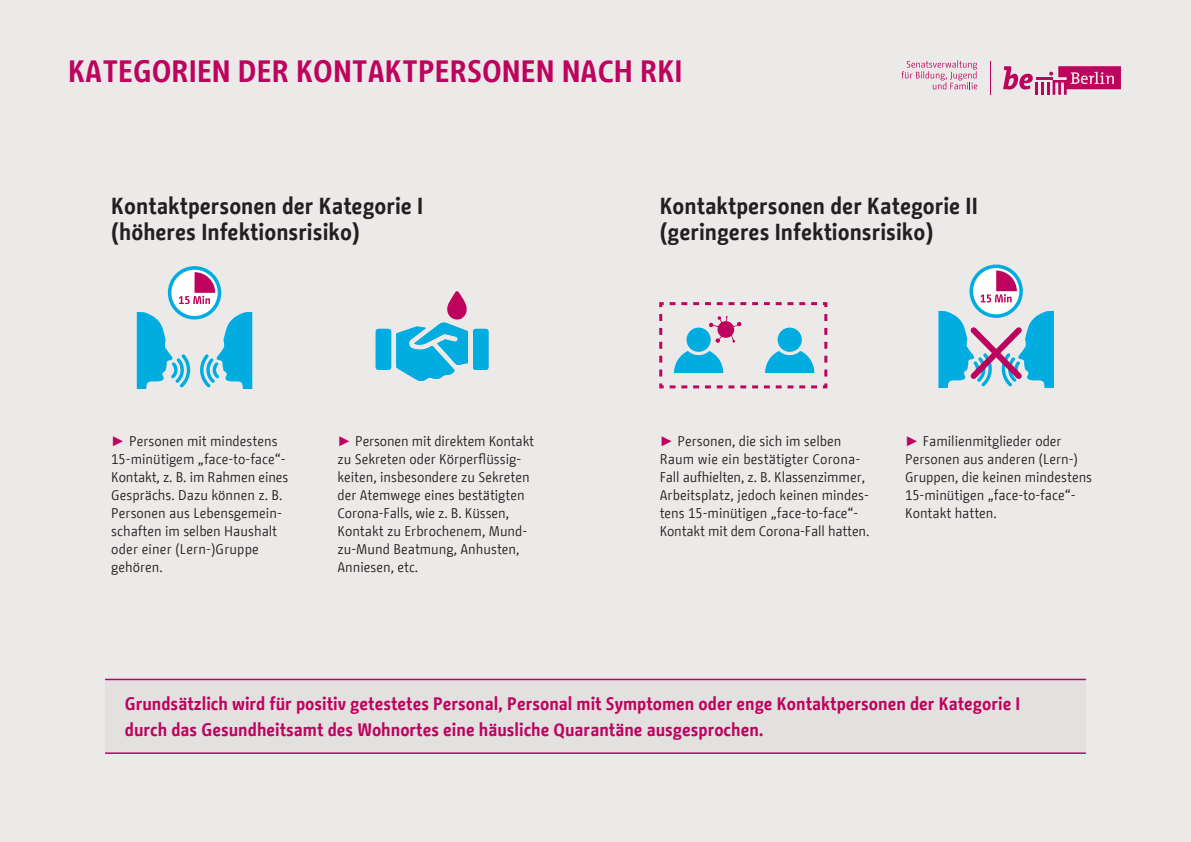
<style>
.page{position:relative;width:1191px;height:842px;background:#eceae9}
.page>*{position:absolute;margin:0;border:0;box-sizing:border-box;transform-origin:0 0}
.t1{font:700 30.8px "BMF Change";color:#bd035e}
.t2{font:700 23.1px/26.2px "BMF Change";color:#231f20}
.t3{font:700 18px/26.2px "BMF Change";color:#bd035e}
.t4{font:14px/18px "BMF Change";color:#231f20}
.s1{font-family:"Arial";color:#bd035e}
</style>
<div class="page">
<div style="left:105px;top:679px;width:980px;height:74px;background:#e3e1df"></div>
<hr style="left:105px;top:679px;width:980px;height:1px;background:#bd035e">
<hr style="left:105px;top:752px;width:980px;height:2px;background:#bd035e">
<svg style="left:1003px;top:66px;width:118px;height:29px"></svg>
<hr style="left:989px;top:61px;width:1px;height:34px;background:#bd035e">
<svg style="left:901px;top:60px;width:76px;height:29px"></svg>
<svg style="left:376px;top:291px;width:112px;height:90px"></svg>
<svg style="left:659px;top:302px;width:169px;height:87px"></svg>
<svg style="left:137px;top:312px;width:53px;height:77px"></svg>
<svg style="left:200px;top:312px;width:52px;height:77px"></svg>
<svg style="left:170px;top:268px;width:49px;height:50px"></svg>
<div style="left:168px;top:266px;width:53px;height:53px;border:4px solid #00ace0;border-radius:50%"></div>
<svg style="left:179px;top:272px;width:36px;height:32px"></svg>
<svg style="left:938px;top:311px;width:116px;height:77px"></svg>
<svg style="left:971px;top:266px;width:50px;height:50px"></svg>
<div style="left:969px;top:264px;width:54px;height:54px;border:4px solid #00ace0;border-radius:50%"></div>
<svg style="left:980px;top:271px;width:36px;height:31px"></svg>
<h1 class="t1" style="left:68px;top:50px;width:616px">KATEGORIEN DER KONTAKTPERSONEN NACH RKI</h1>
<h2 class="t2" style="left:111px;top:193px;width:313px">Kontaktpersonen der Kategorie I (höheres Infektionsrisiko)</h2>
<p class="t4" style="left:111px;top:432px;width:178px"><span class="s1">►</span> Personen mit mindestens<br>15-minütigem „face-to-face“-<br>Kontakt, z. B. im Rahmen eines<br>Gesprächs. Dazu können z. B.<br>Personen aus Lebensgemein&shy;schaften im selben Haushalt oder einer (Lern-)Gruppe gehören.</p>
<p class="t4" style="left:337px;top:432px;width:198px"><span class="s1">►</span> Personen mit direktem Kontakt zu Sekreten oder Körperflüssig&shy;keiten, insbesondere zu Sekreten der Atemwege eines bestätigten<br>Corona-Falls, wie z. B. Küssen,<br>Kontakt zu Erbrochenem, Mund&shy;zu-Mund Beatmung, Anhusten,<br>Anniesen, etc.</p>
<h2 class="t2" style="left:659px;top:193px;width:320px">Kontaktpersonen der Kategorie II (geringeres Infektionsrisiko)</h2>
<p class="t4" style="left:659px;top:432px;width:211px"><span class="s1">►</span> Personen, die sich im selben Raum wie ein bestätigter Corona-Fall aufhielten, z. B. Klassenzimmer, Arbeitsplatz, jedoch keinen mindes&shy;tens 15-minütigen „face-to-face“- Kontakt mit dem Corona-Fall hatten.</p>
<p class="t4" style="left:905px;top:432px;width:189px"><span class="s1">►</span> Familienmitglieder oder<br>Personen aus anderen (Lern-)<br>Gruppen, die keinen mindestens<br>15-minütigen „face-to-face“-<br>Kontakt hatten.</p>
<p class="t3" style="left:125px;top:690px;width:897px">Grundsätzlich wird für positiv getestetes Personal, Personal mit Symptomen oder enge Kontaktpersonen der Kategorie I durch das Gesundheitsamt des Wohnortes eine häusliche Quarantäne ausgesprochen.</p>
</div>
